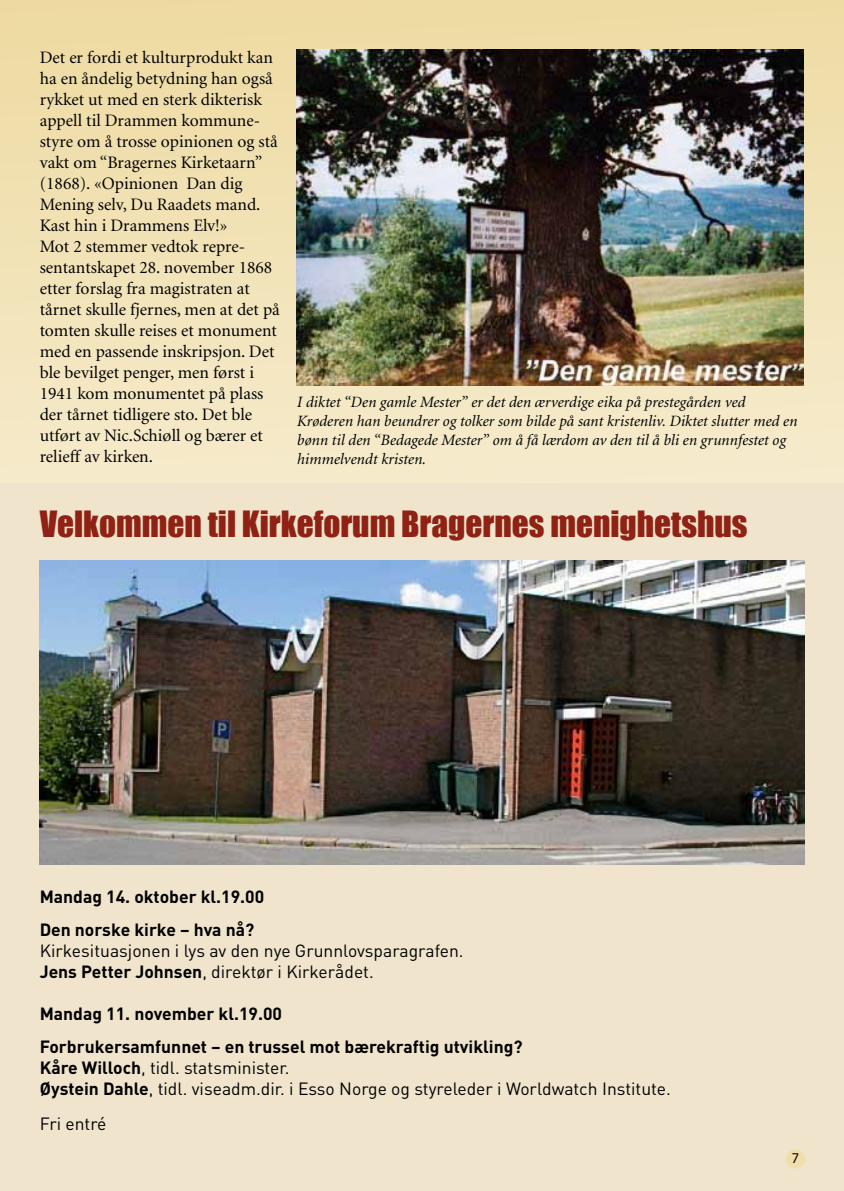
<style>
.page{position:relative;width:844px;height:1191px;background:#fff}
.page>*{position:absolute;margin:0;border:0;box-sizing:border-box;transform-origin:0 0}
.t1{font:33.25px "Impact";color:#8f2214}
.t2{font:17.5px/21px "Minion";color:#000001}
.t3{font:17.5px/21px "DIN";color:#000001}
.t4{font:700 17.5px/33.2px "DIN";color:#000001}
.t5{font:italic 15.75px/18.9px "Minion";color:#000001}
.t6{font:13.12px "Neo Sans Std";color:#000001}
.s1{font-weight:700}
</style>
<div class="page">
<svg style="left:0;top:0;width:843px;height:484px;background:#f1e2b7"></svg>
<div style="left:0;top:484px;width:843px;height:707px;background:#f0e5cc"></div>
<img style="left:296px;top:50px;width:507px;height:336px">
<img style="left:40px;top:561px;width:764px;height:303px">
<div style="left:785px;top:1149px;width:19px;height:19px;background:#f0dfad;border-radius:50%"></div>
<p class="t2" style="left:40px;top:47px;width:242px">Det er fordi et kulturprodukt kan ha en åndelig betydning han også rykket ut med en sterk dikterisk appell til Drammen kommune&shy;styre om å trosse opinionen og stå vakt om “Bragernes Kirketaarn” (1868). «Opinionen Dan dig<br>Mening selv, Du Raadets mand.<br>Kast hin i Drammens Elv!»<br>Mot 2 stemmer vedtok repre&shy;sentantskapet 28. november 1868 etter forslag fra magistraten at tårnet skulle fjernes, men at det på tomten skulle reises et monument med en passende inskripsjon. Det ble bevilget penger, men først i<br>1941 kom monumentet på plass der tårnet tidligere sto. Det ble utført av Nic.Schiøll og bærer et relieff av kirken.</p>
<p class="t5" style="left:296px;top:393px;width:501px">I diktet “Den gamle Mester” er det den ærverdige eika på prestegården ved Krøderen han beundrer og tolker som bilde på sant kristenliv. Diktet slutter med en bønn til den “Bedagede Mester” om å få lærdom av den til å bli en grunnfestet og himmelvendt kristen.</p>
<h1 class="t1" style="left:40px;top:498px;width:709px">Velkommen til Kirkeforum Bragernes menighetshus</h1>
<p class="t4" style="left:40px;top:879px;width:226px">Mandag 14. oktober kl.19.00<br>Den norske kirke – hva nå?</p>
<p class="t3" style="left:40px;top:940px;width:425px">Kirkesituasjonen i lys av den nye Grunnlovsparagrafen.<br><span class="s1">Jens Petter Johnsen</span>, direktør i Kirkerådet.</p>
<p class="t4" style="left:40px;top:996px;width:484px">Mandag 11. november kl.19.00<br>Forbrukersamfunnet – en trussel mot bærekraftig utvikling?</p>
<p class="t3" style="left:40px;top:1057px;width:632px"><span class="s1">Kåre Willoch</span>, tidl. statsminister.<br><span class="s1">Øystein Dahle</span>, tidl. viseadm.dir. i Esso Norge og styreleder i Worldwatch Institute.</p>
<p class="t3" style="left:40px;top:1113px;width:68px">Fri entré</p>
<p class="t6" style="left:791px;top:1150px;width:9px">7</p>
</div>
